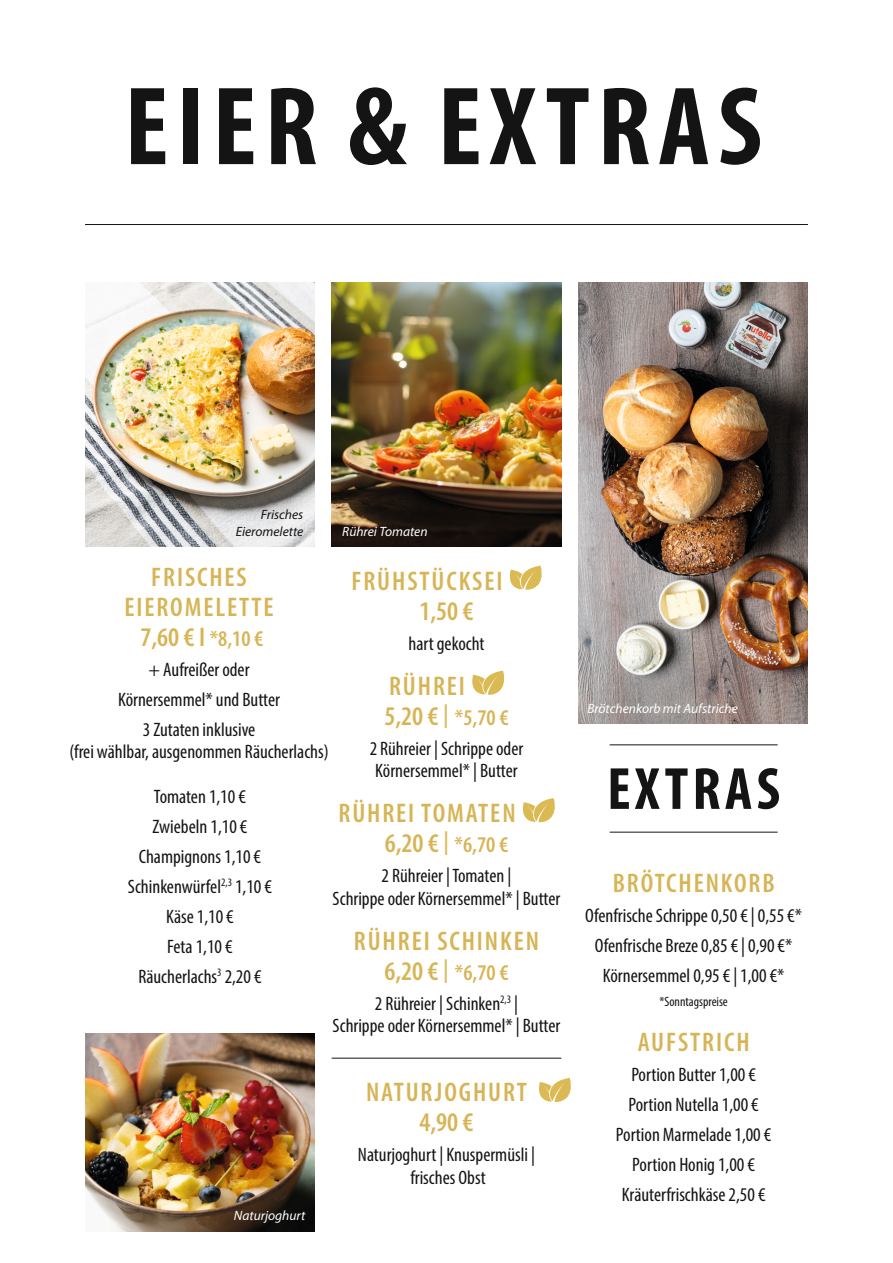
<style>
.page{position:relative;width:893px;height:1263px;background:#fff}
.page>*{position:absolute;margin:0;border:0;box-sizing:border-box;transform-origin:0 0}
.t1{font:700 condensed 112.5px "Myriad Pro";letter-spacing:.07em;color:#131413}
.t2{font:700 condensed 60px "Myriad Pro";letter-spacing:.07em;color:#131413}
.t3{font:600 condensed 27px/30px "Myriad Pro";letter-spacing:.07em;color:#d7b556;text-align:center}
.t4{font:600 condensed 22.5px "Myriad Pro";color:#d7b556}
.t5{font:condensed 19.5px/30px "Myriad Pro";color:#131413;text-align:center}
.t6{font:italic 13.5px "Myriad Pro";color:#fff}
.t7{font:italic 13.5px/16.5px "Myriad Pro";color:#131413;text-align:right}
.t8{font:condensed 13.5px "Myriad Pro";color:#131413}
.s1{font-size:27px}
.s2{font-family:"DIN2014";font-weight:400;font-stretch:normal;font-size:25.5px;color:#dbb953}
.s3{font-size:22.5px}
</style>
<div class="page">
<hr style="left:85px;top:224px;width:723px;height:1px;background:#131413">
<img style="left:332px;top:283px;width:229px;height:263px">
<img style="left:578px;top:283px;width:230px;height:441px">
<img style="left:85px;top:283px;width:230px;height:263px">
<svg style="left:509px;top:566px;width:33px;height:24px"></svg>
<svg style="left:472px;top:671px;width:33px;height:24px"></svg>
<svg style="left:523px;top:798px;width:32px;height:25px"></svg>
<hr style="left:332px;top:1058px;width:229px;height:1px;background:#131413">
<img style="left:85px;top:1034px;width:230px;height:197px">
<hr style="left:610px;top:744px;width:168px;height:1px;background:#131413">
<hr style="left:610px;top:832px;width:168px;height:1px;background:#131413">
<svg style="left:539px;top:1078px;width:32px;height:24px"></svg>
<h1 class="t1" style="left:125px;top:56px;width:639px">EIER &amp; EXTRAS</h1>
<p class="t7" style="left:236px;top:506px;width:69px">Frisches<br>Eieromelette</p>
<p class="t6" style="left:342px;top:523px;width:87px">Rührei Tomaten</p>
<h3 class="t3" style="left:419px;top:565px;width:85px;text-align:left;text-indent:-68px">FRÜHSTÜCKSEI<br>1,50 €</h3>
<p class="t5" style="left:409px;top:628px;width:77px">hart gekocht</p>
<h3 class="t3" style="left:389px;top:670px;width:77px">RÜHREI</h3>
<p class="t4" style="left:384px;top:703px;width:126px"><span class="s1">5,20 €</span> <span class="s2">|</span> *5,70 €</p>
<p class="t5" style="left:370px;top:737px;width:155px;line-height:22.5px;text-align:left">2 Rühreier | Schrippe oder<br>Körnersemmel* | Butter</p>
<h3 class="t3" style="left:338px;top:798px;width:179px">RÜHREI TOMATEN</h3>
<p class="t4" style="left:385px;top:831px;width:125px"><span class="s1">6,20 €</span> <span class="s2">|</span> *6,70 €</p>
<p class="t5" style="left:333px;top:864px;width:229px;line-height:22.5px">2 Rühreier | Tomaten |<br>Schrippe oder Körnersemmel* | Butter</p>
<h3 class="t3" style="left:354px;top:925px;width:187px">RÜHREI SCHINKEN</h3>
<p class="t4" style="left:384px;top:958px;width:126px"><span class="s1">6,20 €</span> <span class="s2">|</span> *6,70 €</p>
<p class="t5" style="left:333px;top:992px;width:229px;line-height:22.5px">2 Rühreier | Schinken<sup>2,3</sup> |<br>Schrippe oder Körnersemmel* | Butter</p>
<h3 class="t3" style="left:124px;top:561px;width:151px">FRISCHES<br>EIEROMELETTE<br>7,60 € I <span class="s3">*8,10 €</span></h3>
<p class="t5" style="left:118px;top:654px;width:163px">+ Aufreißer oder<br>Körnersemmel* und Butter<br>3 Zutaten inklusive</p>
<p class="t5" style="left:69px;top:737px;width:261px">(frei wählbar, ausgenommen Räucherlachs)</p>
<p class="t5" style="left:128px;top:781px;width:146px">Tomaten 1,10 €<br>Zwiebeln 1,10 €<br>Champignons 1,10 €<br>Schinkenwürfel<sup>2,3</sup> 1,10 €<br>Käse 1,10 €<br>Feta 1,10 €<br>Räucherlachs<sup>3</sup> 2,20 €</p>
<p class="t6" style="left:234px;top:1207px;width:73px">Naturjoghurt</p>
<h3 class="t3" style="left:366px;top:1077px;width:162px">NATURJOGHURT<br>4,90 €</h3>
<p class="t5" style="left:358px;top:1143px;width:179px;line-height:22.5px">Naturjoghurt | Knuspermüsli | frisches Obst</p>
<p class="t6" style="left:587px;top:700px;width:152px">Brötchenkorb mit Aufstriche</p>
<h2 class="t2" style="left:607px;top:751px;width:174px">EXTRAS</h2>
<h3 class="t3" style="left:613px;top:868px;width:163px">BRÖTCHENKORB</h3>
<p class="t5" style="left:585px;top:901px;width:218px">Ofenfrische Schrippe 0,50 € | 0,55 €*<br>Ofenfrische Breze 0,85 € | 0,90 €*<br>Körnersemmel 0,95 € | 1,00 €*</p>
<p class="t8" style="left:659px;top:994px;width:70px">*Sonntagspreise</p>
<h3 class="t3" style="left:638px;top:1027px;width:113px">AUFSTRICH</h3>
<p class="t5" style="left:616px;top:1060px;width:157px">Portion Butter 1,00 €<br>Portion Nutella 1,00 €<br>Portion Marmelade 1,00 €<br>Portion Honig 1,00 €<br>Kräuterfrischkäse 2,50 €</p>
</div>
